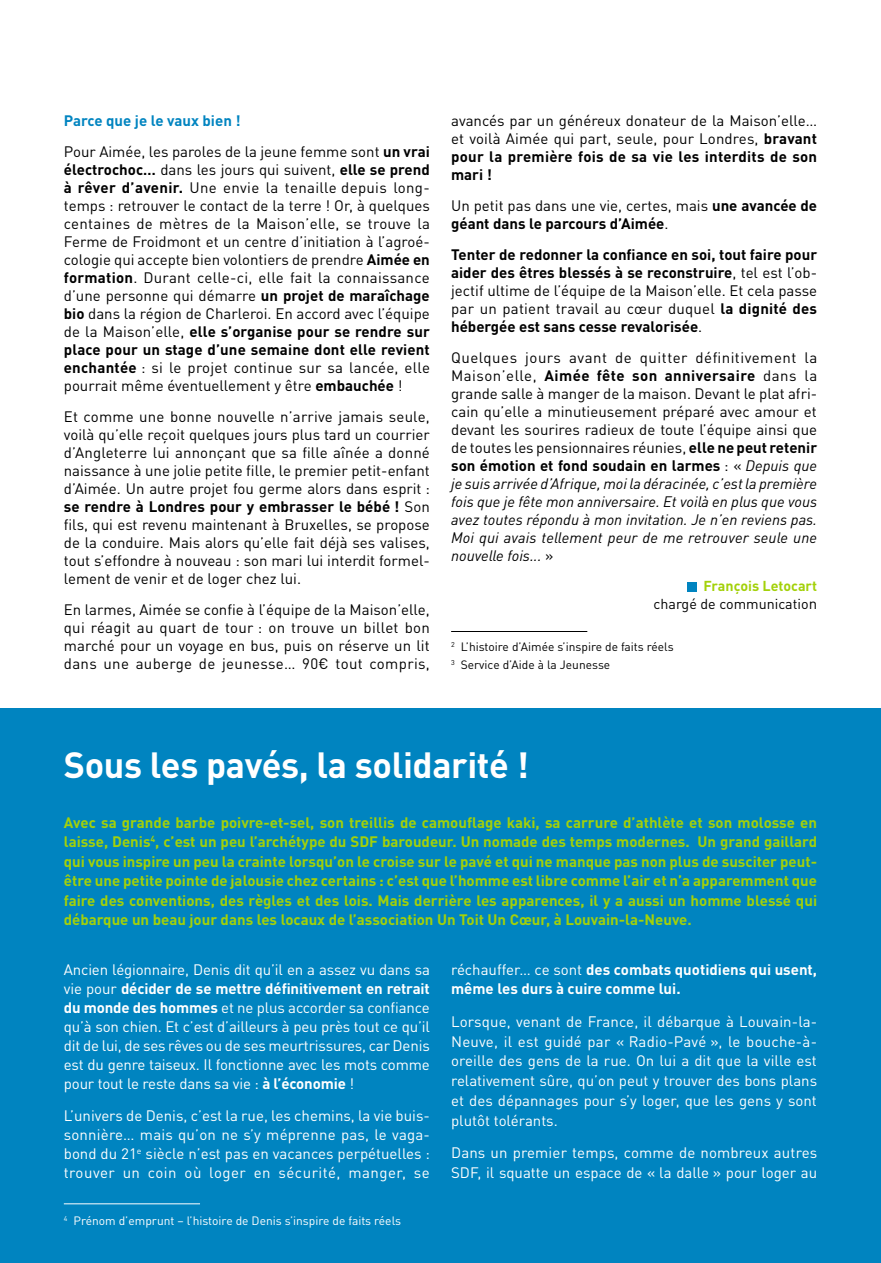
<style>
.page{position:relative;width:881px;height:1263px;background:#fff}
.page>*{position:absolute;margin:0;border:0;box-sizing:border-box;transform-origin:0 0}
.t1{font:700 36px "DIN Pro";letter-spacing:-.01em;color:#fff}
.t2{font:15px/18px "DIN Pro";color:#000;text-align:justify}
.t3{font:15px/19px "DIN Pro";color:#fff;text-align:justify}
.t4{font:700 15px/19.5px "DIN Pro";color:#a3d109;text-align:justify}
.t5{font:700 15px/18px "DIN Pro";color:#000}
.t6{font:700 15px/19.8px "DIN Pro";color:#fff}
.t7{font:14.25px/18px "DIN Pro";color:#000;text-align:right}
.t8{font:12px/18px "DIN Pro";color:#000}
.t9{font:12px "DIN Pro";color:#fff}
.s1{font-weight:700;color:#0084c0}
.s2{font-weight:700}
.s3{font-weight:400}
.s4{font-style:italic}
.s5{font-weight:700;color:#a3d109}
.s6{font-size:15px}
</style>
<div class="page">
<div style="left:0;top:709px;width:880px;height:554px;background:#0084c0"></div>
<div style="left:687px;top:582px;width:9px;height:9px;background:#0084c0"></div>
<hr style="left:451px;top:631px;width:136px;height:1px;background:#000">
<hr style="left:64px;top:1203px;width:136px;height:1px;background:#fff">
<p class="t2" style="left:64px;top:104px;width:367px;line-height:30.8px"><span class="s1">Parce que je le vaux bien !<br></span>Pour Aimée, les paroles de la jeune femme sont <span class="s2">un vrai</span></p>
<p class="t2" style="left:64px;top:159px;width:367px"><span class="s2">électrochoc…</span> dans les jours qui suivent, <span class="s2">elle se prend à rêver d’avenir.</span> Une envie la tenaille depuis long&shy;temps : retrouver le contact de la terre ! Or, à quelques centaines de mètres de la Maison’elle, se trouve la Ferme de Froidmont et un centre d’initiation à l’agroé&shy;cologie qui accepte bien volontiers de prendre <span class="s2">Aimée en formation</span>. Durant celle-ci, elle fait la connaissance d’une personne qui démarre <span class="s2">un projet de maraîchage bio</span> dans la région de Charleroi. En accord avec l’équipe de la Maison’elle, <span class="s2">elle s’organise pour se rendre sur place pour un stage d’une semaine dont elle revient enchantée</span> : si le projet continue sur sa lancée, elle pourrait même éventuellement y être <span class="s2">embauchée</span> !</p>
<p class="t2" style="left:64px;top:406px;width:367px">Et comme une bonne nouvelle n’arrive jamais seule, voilà qu’elle reçoit quelques jours plus tard un courrier d’Angleterre lui annonçant que sa fille aînée a donné naissance à une jolie petite fille, le premier petit-enfant d’Aimée. Un autre projet fou germe alors dans esprit : <span class="s2">se rendre à Londres pour y embrasser le bébé !</span> Son fils, qui est revenu maintenant à Bruxelles, se propose de la conduire. Mais alors qu’elle fait déjà ses valises, tout s’effondre à nouveau : son mari lui interdit formel&shy;lement de venir et de loger chez lui.</p>
<p class="t2" style="left:64px;top:599px;width:367px">En larmes, Aimée se confie à l’équipe de la Maison’elle, qui réagit au quart de tour : on trouve un billet bon marché pour un voyage en bus, puis on réserve un lit dans une auberge de jeunesse… 90€ tout compris,</p>
<p class="t2" style="left:451px;top:110px;width:367px">avancés par un généreux donateur de la Maison’elle… et voilà Aimée qui part, seule, pour Londres, <span class="s2">bravant pour la première fois de sa vie les interdits de son mari !</span></p>
<p class="t5" style="left:451px;top:195px;width:367px"><span class="s3">Un petit pas dans une vie, certes, mais</span> une avancée de géant dans le parcours d’Aimée<span class="s3">.</span></p>
<p class="t5" style="left:451px;top:244px;width:367px;text-align:justify">Tenter de redonner la confiance en soi, tout faire pour aider des êtres blessés à se reconstruire<span class="s3">, tel est l’ob&shy;jectif ultime de l’équipe de la Maison’elle. Et cela passe par un patient travail au cœur duquel</span> la dignité des hébergée est sans cesse revalorisée<span class="s3">.</span></p>
<p class="t2" style="left:451px;top:347px;width:367px">Quelques jours avant de quitter définitivement la Maison’elle, <span class="s2">Aimée fête son anniversaire</span> dans la grande salle à manger de la maison. Devant le plat afri&shy;cain qu’elle a minutieusement préparé avec amour et devant les sourires radieux de toute l’équipe ainsi que de toutes les pensionnaires réunies, <span class="s2">elle ne peut retenir son émotion et fond soudain en larmes</span> : « <span class="s4">Depuis que je suis arrivée d’Afrique, moi la déracinée, c’est la première fois que je fête mon anniversaire. Et voilà en plus que vous avez toutes répondu à mon invitation. Je n’en reviens pas.<br>Moi qui avais tellement peur de me retrouver seule une nouvelle fois...</span> »</p>
<p class="t7" style="left:653px;top:576px;width:165px"><span class="s5">François Letocart<br></span>chargé de communicatio<span class="s6">n</span></p>
<p class="t8" style="left:451px;top:636px;width:224px"><sup>2</sup> L’histoire d’Aimée s’inspire de faits réels<br><sup>3</sup> Service d’Aide à la Jeunesse</p>
<h1 class="t1" style="left:64px;top:735px;width:466px">Sous les pavés, la solidarité !</h1>
<p class="t4" style="left:64px;top:810px;width:754px">Avec sa grande barbe poivre-et-sel, son treillis de camouflage kaki, sa carrure d’athlète et son molosse en laisse, Denis<sup>4</sup>, c’est un peu l’archétype du SDF baroudeur. Un nomade des temps modernes. Un grand gaillard qui vous inspire un peu la crainte lorsqu’on le croise sur le pavé et qui ne manque pas non plus de susciter peut&shy;être une petite pointe de jalousie chez certains : c’est que l’homme est libre comme l’air et n’a apparemment que faire des conventions, des règles et des lois. Mais derrière les apparences, il y a aussi un homme blessé qui débarque un beau jour dans les locaux de l’association Un Toit Un Cœur, à Louvain-la-Neuve.</p>
<p class="t3" style="left:64px;top:958px;width:367px">Ancien légionnaire, Denis dit qu’il en a assez vu dans sa vie pour <span class="s2">décider de se mettre définitivement en retrait du monde des hommes</span> et ne plus accorder sa confiance qu’à son chien. Et c’est d’ailleurs à peu près tout ce qu’il dit de lui, de ses rêves ou de ses meurtrissures, car Denis est du genre taiseux. Il fonctionne avec les mots comme pour tout le reste dans sa vie : <span class="s2">à l’économie</span> !</p>
<p class="t3" style="left:64px;top:1104px;width:367px">L’univers de Denis, c’est la rue, les chemins, la vie buis&shy;sonnière… mais qu’on ne s’y méprenne pas, le vaga&shy;bond du 21<sup>e</sup> siècle n’est pas en vacances perpétuelles : trouver un coin où loger en sécurité, manger, se</p>
<p class="t9" style="left:64px;top:1211px;width:339px"><sup>4</sup> Prénom d’emprunt – l’histoire de Denis s’inspire de faits réels</p>
<p class="t6" style="left:451px;top:957px;width:367px"><span class="s3">réchauffer… ce sont</span> des combats quotidiens qui usent, même les durs à cuire comme lui.</p>
<p class="t3" style="left:451px;top:1010px;width:367px;line-height:19.8px">Lorsque, venant de France, il débarque à Louvain-la-Neuve, il est guidé par « Radio-Pavé », le bouche-à&shy;oreille des gens de la rue. On lui a dit que la ville est relativement sûre, qu’on peut y trouver des bons plans et des dépannages pour s’y loger, que les gens y sont plutôt tolérants.</p>
<p class="t3" style="left:451px;top:1141px;width:367px;line-height:19.8px">Dans un premier temps, comme de nombreux autres<br>SDF, il squatte un espace de « la dalle » pour loger au</p>
</div>
